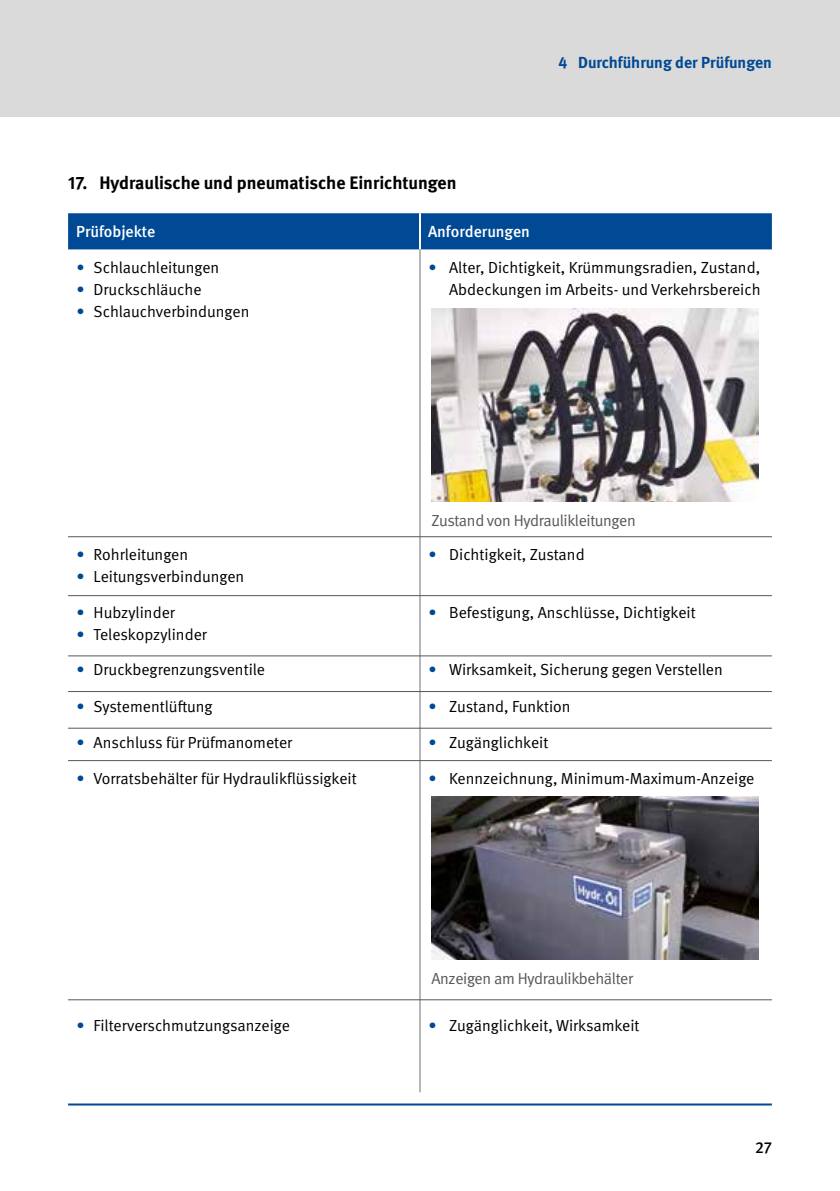
<style>
.page{position:relative;width:840px;height:1191px;background:#fff}
.page>*{position:absolute;margin:0;border:0;box-sizing:border-box;transform-origin:0 0}
.t1{font:700 18px "DGUV Meta";color:#000}
.t2{font:16px/22px "DGUV Meta";color:#000;text-align:right}
.t3{font:16px "DGUV Meta";letter-spacing:-.02em;color:#575756}
.t4{font:700 16px "DGUV Meta";color:#004994}
.t5{font:500 16px "DGUV Meta";color:#fff}
.t6{font:500 16px "DGUV Meta";color:#000}
.s1{color:#004994}
</style>
<div class="page">
<div style="left:0;top:0;width:839px;height:116px;background:#dadada"></div>
<div style="left:68px;top:213px;width:703px;height:36px;background:#004994"></div>
<hr style="left:419px;top:213px;width:2px;height:36px;background:#fff">
<hr style="left:419px;top:249px;width:1px;height:287px;background:#707071">
<hr style="left:419px;top:536px;width:1px;height:58px;background:#707071">
<hr style="left:419px;top:594px;width:1px;height:58px;background:#707071">
<hr style="left:419px;top:652px;width:1px;height:36px;background:#707071">
<hr style="left:419px;top:688px;width:1px;height:36px;background:#707071">
<hr style="left:419px;top:724px;width:1px;height:36px;background:#707071">
<hr style="left:419px;top:760px;width:1px;height:248px;background:#707071">
<hr style="left:419px;top:1008px;width:1px;height:84px;background:#707071">
<hr style="left:68px;top:1103px;width:703px;height:2px;background:#004994">
<hr style="left:68px;top:536px;width:703px;height:1px;background:#575756">
<hr style="left:68px;top:595px;width:703px;height:1px;background:#575756">
<hr style="left:68px;top:655px;width:703px;height:1px;background:#575756">
<hr style="left:68px;top:691px;width:703px;height:1px;background:#575756">
<hr style="left:68px;top:727px;width:703px;height:1px;background:#575756">
<hr style="left:68px;top:760px;width:703px;height:1px;background:#575756">
<hr style="left:68px;top:999px;width:703px;height:1px;background:#575756">
<img style="left:431px;top:796px;width:326px;height:164px">
<img style="left:431px;top:308px;width:326px;height:194px">
<p class="t1" style="left:68px;top:172px;width:389px">17. Hydraulische und pneumatische Einrichtungen</p>
<p class="t4" style="left:558px;top:53px;width:214px">4 Durchführung der Prüfungen</p>
<p class="t5" style="left:76px;top:222px;width:81px">Prüfobjekte</p>
<p class="t5" style="left:428px;top:222px;width:103px">Anforderungen</p>
<p class="t2" style="left:77px;top:257px;width:144px"><span class="s1">•</span> Schlauchleitungen</p>
<p class="t2" style="left:77px;top:279px;width:126px"><span class="s1">•</span> Druckschläuche</p>
<p class="t2" style="left:77px;top:301px;width:174px"><span class="s1">•</span> Schlauchverbindungen</p>
<p class="t2" style="left:428px;top:257px;width:333px"><span class="s1">•</span> Alter, Dichtigkeit, Krümmungsradien, Zustand,<br>Abdeckungen im Arbeits- und Verkehrsbereich</p>
<p class="t2" style="left:77px;top:543px;width:113px"><span class="s1">•</span> Rohrleitungen</p>
<p class="t2" style="left:77px;top:565px;width:169px"><span class="s1">•</span> Leitungsverbindungen</p>
<p class="t2" style="left:76px;top:601px;width:100px"><span class="s1">•</span> Hubzylinder</p>
<p class="t2" style="left:76px;top:623px;width:132px"><span class="s1">•</span> Teleskopzylinder</p>
<p class="t3" style="left:431px;top:511px;width:206px">Zustand von Hydraulikleitungen</p>
<p class="t2" style="left:428px;top:543px;width:158px"><span class="s1">•</span> Dichtigkeit, Zustand</p>
<p class="t2" style="left:428px;top:601px;width:268px"><span class="s1">•</span> Befestigung, Anschlüsse, Dichtigkeit</p>
<p class="t2" style="left:76px;top:659px;width:190px"><span class="s1">•</span> Druckbegrenzungsventile</p>
<p class="t2" style="left:428px;top:659px;width:296px"><span class="s1">•</span> Wirksamkeit, Sicherung gegen Verstellen</p>
<p class="t2" style="left:76px;top:695px;width:137px"><span class="s1">•</span> Systementlüftung</p>
<p class="t2" style="left:428px;top:695px;width:144px"><span class="s1">•</span> Zustand, Funktion</p>
<p class="t2" style="left:76px;top:731px;width:217px"><span class="s1">•</span> Anschluss für Prüfmanometer</p>
<p class="t2" style="left:428px;top:731px;width:121px"><span class="s1">•</span> Zugänglichkeit</p>
<p class="t2" style="left:76px;top:768px;width:281px"><span class="s1">•</span> Vorratsbehälter für Hydraulikflüssigkeit</p>
<p class="t2" style="left:428px;top:768px;width:327px"><span class="s1">•</span> Kennzeichnung, Minimum-Maximum-Anzeige</p>
<p class="t3" style="left:431px;top:969px;width:203px">Anzeigen am Hydraulikbehälter</p>
<p class="t2" style="left:76px;top:1015px;width:215px"><span class="s1">•</span> Filterverschmutzungsanzeige</p>
<p class="t2" style="left:428px;top:1015px;width:212px"><span class="s1">•</span> Zugänglichkeit, Wirksamkeit</p>
<p class="t6" style="left:754px;top:1137px;width:18px">27</p>
</div>
